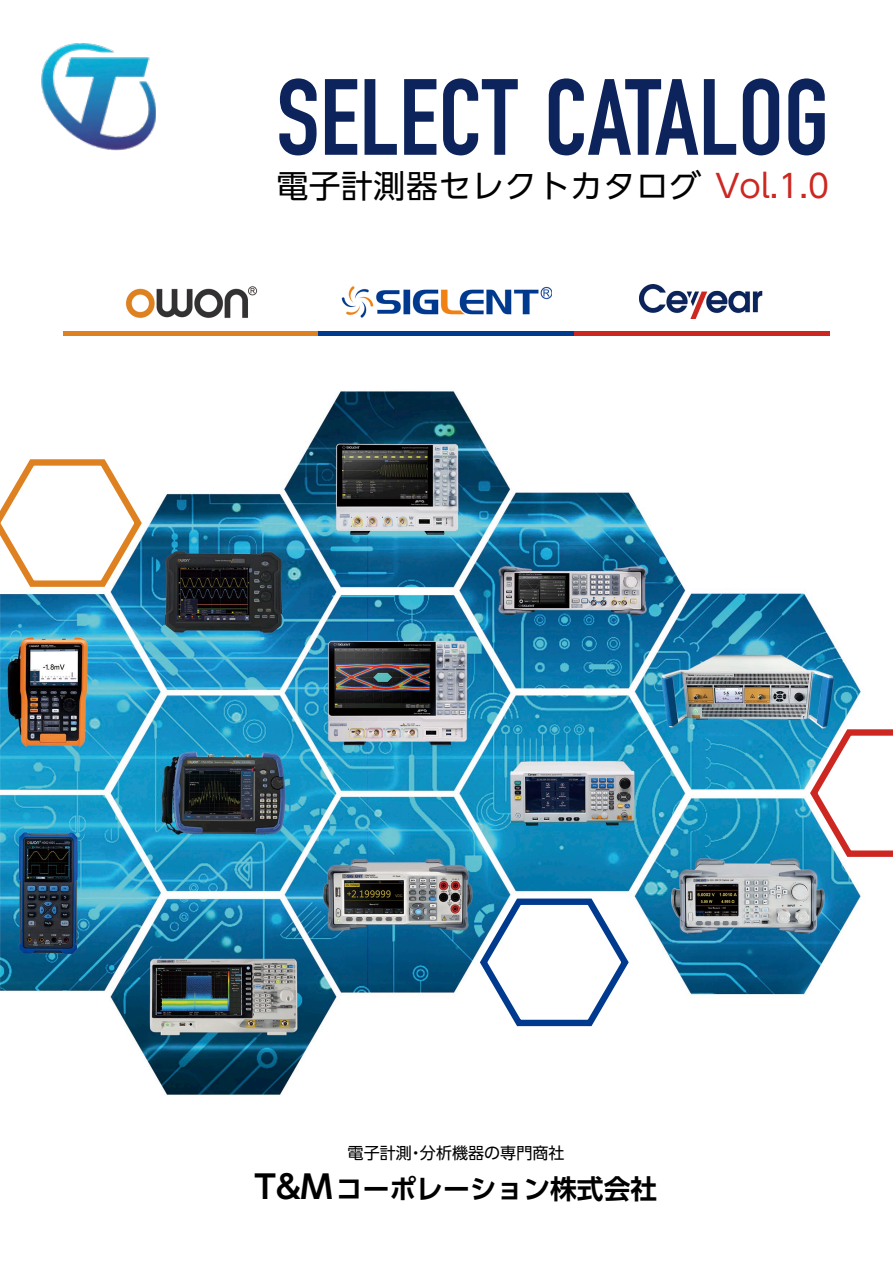
<style>
.page{position:relative;width:893px;height:1263px;background:#fff}
.page>*{position:absolute;margin:0;border:0;box-sizing:border-box;transform-origin:0 0}
.t1{font:700 106.35px "DIN Condensed";color:#0c235b}
.t2{font:31.95px "UD Shin Go Pro";letter-spacing:.03em;color:#000}
.t3{font:700 26.85px "UD Shin Go Pro De";color:#000}
.t4{font:16.05px "UD Shin Go Pro";color:#000}
.s1{color:#cd2721}
.s2{font-size:32.1px}
</style>
<div class="page">
<img style="left:125px;top:286px;width:133px;height:32px">
<img style="left:639px;top:285px;width:124px;height:34px">
<img style="left:341px;top:286px;width:211px;height:32px">
<hr style="left:64px;top:332px;width:255px;height:4px;background:#de8121">
<hr style="left:319px;top:332px;width:255px;height:4px;background:#003a8e">
<hr style="left:574px;top:332px;width:255px;height:4px;background:#cd2721">
<img style="left:0;top:391px;width:862px;height:704px">
<svg style="left:0;top:454px;width:145px;height:136px"></svg>
<svg style="left:476px;top:893px;width:156px;height:136px"></svg>
<svg style="left:806px;top:724px;width:87px;height:136px"></svg>
<img style="left:41px;top:43px;width:115px;height:108px">
<h1 class="t1" style="left:276px;top:46px;width:554px">SELECT CATALOG</h1>
<p class="t2" style="left:276px;top:160px;width:554px">電子計測器セレクトカタログ <span class="s1">Vol.1.0</span></p>
<p class="t4" style="left:348px;top:1140px;width:218px">電子計測・分析機器の専門商社</p>
<p class="t3" style="left:255px;top:1167px;width:404px"><span class="s2">T&amp;M</span>コーポレーション株式会社</p>
</div>
